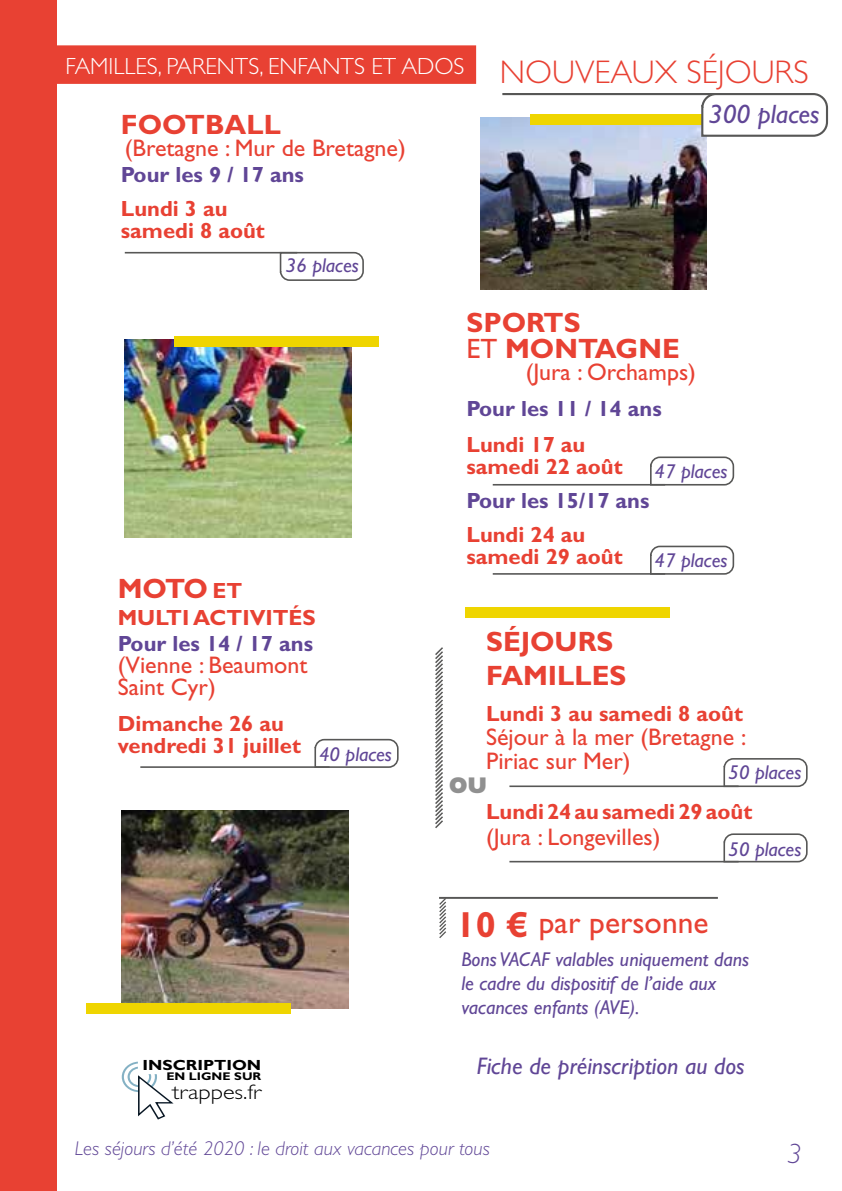
<style>
.page{position:relative;width:842px;height:1191px;background:#fff}
.page>*{position:absolute;margin:0;border:0;box-sizing:border-box;transform-origin:0 0}
.t1{font:31.4px "Gill Sans Std";color:#e84133}
.t2{font:700 28px/26px "Gill Sans Std";color:#e84133}
.t3{font:italic 300 28px "Gill Sans Std";color:#604696}
.t4{font:italic 26.6px "Gill Sans Std";color:#604696}
.t5{font:24px/22px "Gill Sans Std";color:#e84133}
.t6{font:italic 24px "Gill Sans Std";color:#604696}
.t7{font:300 23.4px "Gill Sans Std";color:#fff}
.t8{font:800 22.8px "Gill Sans Std";color:#909090}
.t9{font:700 22px/22px "Gill Sans Std";color:#e84133}
.t10{font:700 22px "Gill Sans Std";color:#604696}
.t11{font:300 21px "Gill Sans Std";color:#000;scale:1.15 1}
.t12{font:italic 20px/24px "Gill Sans Std";color:#604696}
.t13{font:italic 300 20px "Gill Sans Std";color:#604696}
.t14{font:700 14.8px "Gill Sans Std";color:#000;scale:1.15 1}
.t15{font:700 11.2px "Gill Sans Std";color:#000;scale:1.15 1}
.s1{font-size:32.8px;color:#e84133}
.s2{font-size:22px}
.s3{font-weight:400}
.s4{font-weight:700;font-size:36.2px}
</style>
<div class="page">
<svg style="left:435px;top:647px;width:8px;height:182px"></svg>
<hr style="left:125px;top:252px;width:172px;height:1px;background:#575756">
<hr style="left:493px;top:484px;width:172px;height:1px;background:#575756">
<hr style="left:493px;top:573px;width:172px;height:1px;background:#575756">
<svg style="left:439px;top:896px;width:9px;height:42px"></svg>
<hr style="left:439px;top:897px;width:279px;height:2px;background:#575756">
<img style="left:122px;top:810px;width:227px;height:198px">
<div style="left:54px;top:45px;width:422px;height:39px;background:#e84133;border:2px solid #e84133"></div>
<img style="left:125px;top:339px;width:227px;height:199px">
<div style="left:175px;top:336px;width:204px;height:11px;background:#efd500"></div>
<div style="left:465px;top:607px;width:204px;height:11px;background:#efd500"></div>
<img style="left:480px;top:118px;width:227px;height:172px">
<div style="left:530px;top:115px;width:204px;height:10px;background:#efd500"></div>
<div style="left:86px;top:1003px;width:205px;height:11px;background:#efd500"></div>
<svg style="left:122px;top:1061px;width:52px;height:59px"></svg>
<svg style="left:279px;top:251px;width:85px;height:30px"></svg>
<svg style="left:649px;top:456px;width:86px;height:30px"></svg>
<svg style="left:649px;top:545px;width:86px;height:30px"></svg>
<hr style="left:140px;top:766px;width:190px;height:2px;background:#575756">
<svg style="left:314px;top:738px;width:85px;height:30px"></svg>
<hr style="left:509px;top:785px;width:230px;height:2px;background:#575756">
<hr style="left:509px;top:861px;width:230px;height:1px;background:#575756">
<svg style="left:723px;top:758px;width:85px;height:30px"></svg>
<svg style="left:723px;top:833px;width:85px;height:30px"></svg>
<div style="left:0;top:0;width:57px;height:1191px;background:#e84133"></div>
<hr style="left:502px;top:93px;width:219px;height:2px;background:#575756">
<svg style="left:700px;top:93px;width:129px;height:45px"></svg>
<div style="left:709px;top:104px;width:111px;height:21px;background:#fff"></div>
<p class="t7" style="left:65px;top:53px;width:745px">FAMILLES, PARENTS, ENFANTS ET ADOS <span class="s1">NOUVEAUX SÉJOURS</span></p>
<p class="t2" style="left:121px;top:111px;width:162px">FOOTBALL</p>
<p class="t5" style="left:125px;top:137px;width:283px">(Bretagne : Mur de Bretagne)</p>
<p class="t10" style="left:121px;top:162px;width:185px">Pour les 9 / 17 ans</p>
<p class="t9" style="left:121px;top:198px;width:145px">Lundi 3 au samedi 8 août</p>
<p class="t12" style="left:286px;top:254px;width:74px">36 places</p>
<p class="t2" style="left:118px;top:576px;width:126px">MOTO <span class="s2">ET</span></p>
<p class="t9" style="left:118px;top:606px;width:200px">MULTI ACTIVITÉS</p>
<p class="t10" style="left:118px;top:630px;width:197px">Pour les 14 / 17 ans</p>
<p class="t5" style="left:118px;top:654px;width:191px">(Vienne : Beaumont<br>Saint Cyr)</p>
<p class="t9" style="left:118px;top:712px;width:185px">Dimanche 26 au vendredi 31 juillet</p>
<p class="t12" style="left:319px;top:742px;width:74px">40 places</p>
<p class="t14" style="left:142px;top:1056px;width:105px">INSCRIPTION</p>
<p class="t15" style="left:166px;top:1069px;width:84px">EN LIGNE SUR</p>
<p class="t11" style="left:172px;top:1080px;width:79px">trappes.fr</p>
<p class="t4" style="left:709px;top:98px;width:112px">300 places</p>
<p class="t2" style="left:466px;top:309px;width:215px">SPORTS<br><span class="s3">ET</span> MONTAGNE</p>
<p class="t5" style="left:526px;top:361px;width:172px">(Jura : Orchamps)</p>
<p class="t10" style="left:466px;top:395px;width:197px">Pour les 11 / 14 ans</p>
<p class="t9" style="left:466px;top:433px;width:158px">Lundi 17 au samedi 22 août</p>
<p class="t10" style="left:466px;top:487px;width:185px">Pour les 15/17 ans</p>
<p class="t9" style="left:466px;top:523px;width:158px">Lundi 24 au samedi 29 août</p>
<p class="t12" style="left:655px;top:459px;width:74px">47 places</p>
<p class="t12" style="left:655px;top:548px;width:74px">47 places</p>
<p class="t2" style="left:486px;top:625px;width:142px;line-height:33.6px">SÉJOURS<br>FAMILLES</p>
<p class="t9" style="left:486px;top:702px;width:258px">Lundi 3 au samedi 8 août</p>
<p class="t5" style="left:486px;top:725px;width:262px;line-height:24px">Séjour à la mer (Bretagne :<br>Piriac sur Mer)</p>
<p class="t9" style="left:486px;top:800px;width:268px">Lundi 24 au samedi 29 août</p>
<p class="t5" style="left:486px;top:826px;width:176px">(Jura : Longevilles)</p>
<p class="t12" style="left:729px;top:760px;width:74px">50 places</p>
<p class="t8" style="left:449px;top:772px;width:39px">OU</p>
<p class="t12" style="left:729px;top:837px;width:74px">50 places</p>
<h1 class="t1" style="left:456px;top:904px;width:254px"><span class="s4">10 €</span> par personne</h1>
<p class="t12" style="left:461px;top:947px;width:289px">Bons VACAF valables uniquement dans le cadre du dispositif de l’aide aux vacances enfants (AVE).</p>
<p class="t6" style="left:477px;top:1052px;width:270px">Fiche de préinscription au dos</p>
<p class="t13" style="left:75px;top:1137px;width:416px">Les séjours d’été 2020 : le droit aux vacances pour tous</p>
<p class="t3" style="left:787px;top:1137px;width:16px">3</p>
</div>
